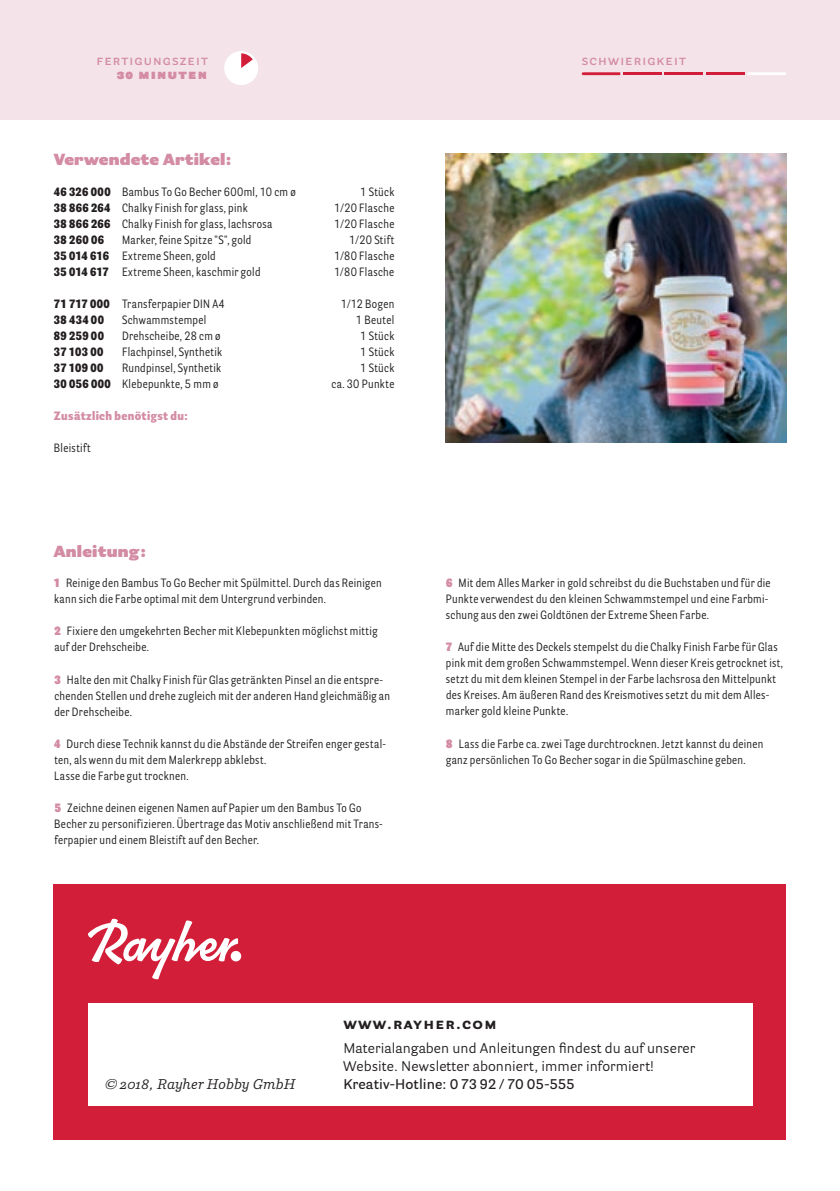
<style>
.page{position:relative;width:840px;height:1191px;background:#fff}
.page>*{position:absolute;margin:0;border:0;box-sizing:border-box;transform-origin:0 0}
.t1{font:900 16px "Parry Grotesque Pro";letter-spacing:.01em;color:#d38ca4}
.t2{font:700 16px "Parry Grotesque Pro";letter-spacing:.08em;color:#231f20}
.t3{font:14px/18px "Parry Grotesque Pro";letter-spacing:.005em;color:#231f20}
.t4{font:600 14px "Parry Grotesque Pro";letter-spacing:.01em;color:#231f20}
.t5{font:600 14px "Parry Grotesque Pro";letter-spacing:.08em;color:#d38ca4}
.t6{font:italic 14px "Parry Pro";letter-spacing:.01em;color:#231f20}
.t7{font:900 14px "Parry Grotesque Pro";letter-spacing:.08em;color:#d38ca4}
.t8{font:12px/16px "Parry Grot Con Pro";letter-spacing:.03em;color:#231f20}
.t9{font:900 12px "Parry Grot Con Pro";letter-spacing:.03em;color:#231f20}
.t10{font:900 12px "Parry Grot Con Pro";letter-spacing:.03em;color:#d38ca4}
.s1{font-weight:900}
.s2{font-weight:900;color:#d38ca4}
</style>
<div class="page">
<div style="left:54px;top:884px;width:731px;height:256px;background:#d21e38"></div>
<div style="left:88px;top:1003px;width:663px;height:103px;background:#fff"></div>
<div style="left:0;top:0;width:839px;height:119px;background:#f4e4e9"></div>
<svg style="left:88px;top:918px;width:150px;height:61px"></svg>
<div style="left:230px;top:951px;width:11px;height:10px;background:#fff;border-radius:50%"></div>
<div style="left:224px;top:51px;width:34px;height:34px;background:#fff;border-radius:50%"></div>
<svg style="left:241px;top:53px;width:12px;height:15px"></svg>
<svg style="left:581px;top:72px;width:39px;height:3px"></svg>
<hr style="left:622px;top:72px;width:39px;height:3px;background:#d21e38">
<hr style="left:664px;top:72px;width:38px;height:3px;background:#d21e38">
<hr style="left:705px;top:72px;width:39px;height:3px;background:#d21e38">
<svg style="left:747px;top:72px;width:38px;height:3px"></svg>
<img style="left:445px;top:153px;width:340px;height:289px">
<p class="t5" style="left:96px;top:50px;width:113px">fertigungszeit</p>
<p class="t5" style="left:581px;top:50px;width:106px">schwierigkeit</p>
<p class="t7" style="left:117px;top:63px;width:92px">30 minuten</p>
<h1 class="t1" style="left:54px;top:148px;width:179px">Verwendete Artikel:</h1>
<p class="t8" style="left:54px;top:184px;width:243px"><span class="s1">46 326 000</span> Bambus To Go Becher 600ml, 10 cm ø</p>
<p class="t8" style="left:360px;top:184px;width:36px">1 Stück</p>
<p class="t8" style="left:54px;top:200px;width:195px"><span class="s1">38 866 264</span> Chalky Finish for glass, pink</p>
<p class="t8" style="left:334px;top:200px;width:62px">1/20 Flasche</p>
<p class="t8" style="left:54px;top:216px;width:220px"><span class="s1">38 866 266</span> Chalky Finish for glass, lachsrosa</p>
<p class="t8" style="left:334px;top:216px;width:62px">1/20 Flasche</p>
<p class="t9" style="left:54px;top:231px;width:52px">38 260 06</p>
<p class="t8" style="left:122px;top:232px;width:131px">Marker, feine Spitze "S", gold</p>
<p class="t8" style="left:349px;top:232px;width:47px">1/20 Stift</p>
<p class="t8" style="left:54px;top:248px;width:163px"><span class="s1">35 014 616</span> Extreme Sheen, gold</p>
<p class="t8" style="left:334px;top:248px;width:62px">1/80 Flasche</p>
<p class="t8" style="left:54px;top:264px;width:208px"><span class="s1">35 014 617</span> Extreme Sheen, kaschmir gold</p>
<p class="t8" style="left:334px;top:264px;width:62px">1/80 Flasche</p>
<p class="t8" style="left:54px;top:296px;width:172px"><span class="s1">71 717 000</span> Transferpapier DIN A4</p>
<p class="t8" style="left:340px;top:296px;width:55px">1/12 Bogen</p>
<p class="t9" style="left:54px;top:311px;width:51px">38 434 00</p>
<p class="t8" style="left:122px;top:312px;width:86px">Schwammstempel</p>
<p class="t8" style="left:356px;top:312px;width:40px">1 Beutel</p>
<p class="t9" style="left:54px;top:327px;width:51px">89 259 00</p>
<p class="t8" style="left:122px;top:328px;width:100px">Drehscheibe, 28 cm ø</p>
<p class="t8" style="left:360px;top:328px;width:36px">1 Stück</p>
<p class="t9" style="left:54px;top:343px;width:51px">37 103 00</p>
<p class="t8" style="left:122px;top:344px;width:102px">Flachpinsel, Synthetik</p>
<p class="t8" style="left:360px;top:344px;width:36px">1 Stück</p>
<p class="t9" style="left:54px;top:359px;width:51px">37 109 00</p>
<p class="t8" style="left:122px;top:360px;width:101px">Rundpinsel, Synthetik</p>
<p class="t8" style="left:360px;top:360px;width:36px">1 Stück</p>
<p class="t8" style="left:54px;top:376px;width:166px"><span class="s1">30 056 000</span> Klebepunkte, 5 mm ø</p>
<p class="t8" style="left:331px;top:376px;width:64px">ca. 30 Punkte</p>
<p class="t10" style="left:54px;top:407px;width:135px">Zusätzlich benötigst du:</p>
<p class="t8" style="left:54px;top:440px;width:38px">Bleistift</p>
<h1 class="t1" style="left:54px;top:539px;width:94px">Anleitung:</h1>
<p class="t8" style="left:54px;top:575px;width:329px"><span class="s2">1</span> Reinige den Bambus To Go Becher mit Spülmittel. Durch das Reinigen kann sich die Farbe optimal mit dem Untergrund verbinden.</p>
<p class="t8" style="left:54px;top:623px;width:324px"><span class="s2">2</span> Fixiere den umgekehrten Becher mit Klebepunkten möglichst mittig auf der Drehscheibe.</p>
<p class="t8" style="left:54px;top:671px;width:337px"><span class="s2">3</span> Halte den mit Chalky Finish für Glas getränkten Pinsel an die entspre&shy;chenden Stellen und drehe zugleich mit der anderen Hand gleichmäßig an der Drehscheibe.</p>
<p class="t8" style="left:54px;top:735px;width:333px"><span class="s2">4</span> Durch diese Technik kannst du die Abstände der Streifen enger gestal&shy;ten, als wenn du mit dem Malerkrepp abklebst.<br>Lasse die Farbe gut trocknen.</p>
<p class="t8" style="left:54px;top:799px;width:330px"><span class="s2">5</span> Zeichne deinen eigenen Namen auf Papier um den Bambus To Go<br>Becher zu personifizieren. Übertrage das Motiv anschließend mit Trans&shy;ferpapier und einem Bleistift auf den Becher.</p>
<p class="t8" style="left:445px;top:575px;width:326px"><span class="s2">6</span> Mit dem Alles Marker in gold schreibst du die Buchstaben und für die<br>Punkte verwendest du den kleinen Schwammstempel und eine Farbmi&shy;schung aus den zwei Goldtönen der Extreme Sheen Farbe.</p>
<p class="t8" style="left:445px;top:639px;width:339px"><span class="s2">7</span> Auf die Mitte des Deckels stempelst du die Chalky Finish Farbe für Glas pink mit dem großen Schwammstempel. Wenn dieser Kreis getrocknet ist, setzt du mit dem kleinen Stempel in der Farbe lachsrosa den Mittelpunkt des Kreises. Am äußeren Rand des Kreismotives setzt du mit dem Alles&shy;marker gold kleine Punkte.</p>
<p class="t8" style="left:446px;top:735px;width:319px"><span class="s2">8</span> Lass die Farbe ca. zwei Tage durchtrocknen. Jetzt kannst du deinen ganz persönlichen To Go Becher sogar in die Spülmaschine geben.</p>
<p class="t6" style="left:105px;top:1074px;width:192px">© 2018, Rayher Hobby GmbH</p>
<h1 class="t2" style="left:343px;top:1012px;width:155px">www.rayher.com</h1>
<p class="t3" style="left:343px;top:1038px;width:353px">Materialangaben und Anleitungen findest du auf unserer<br>Website. Newsletter abonniert, immer informiert!</p>
<p class="t4" style="left:343px;top:1074px;width:232px">Kreativ-Hotline: 0 73 92 / 70 05-555</p>
</div>
